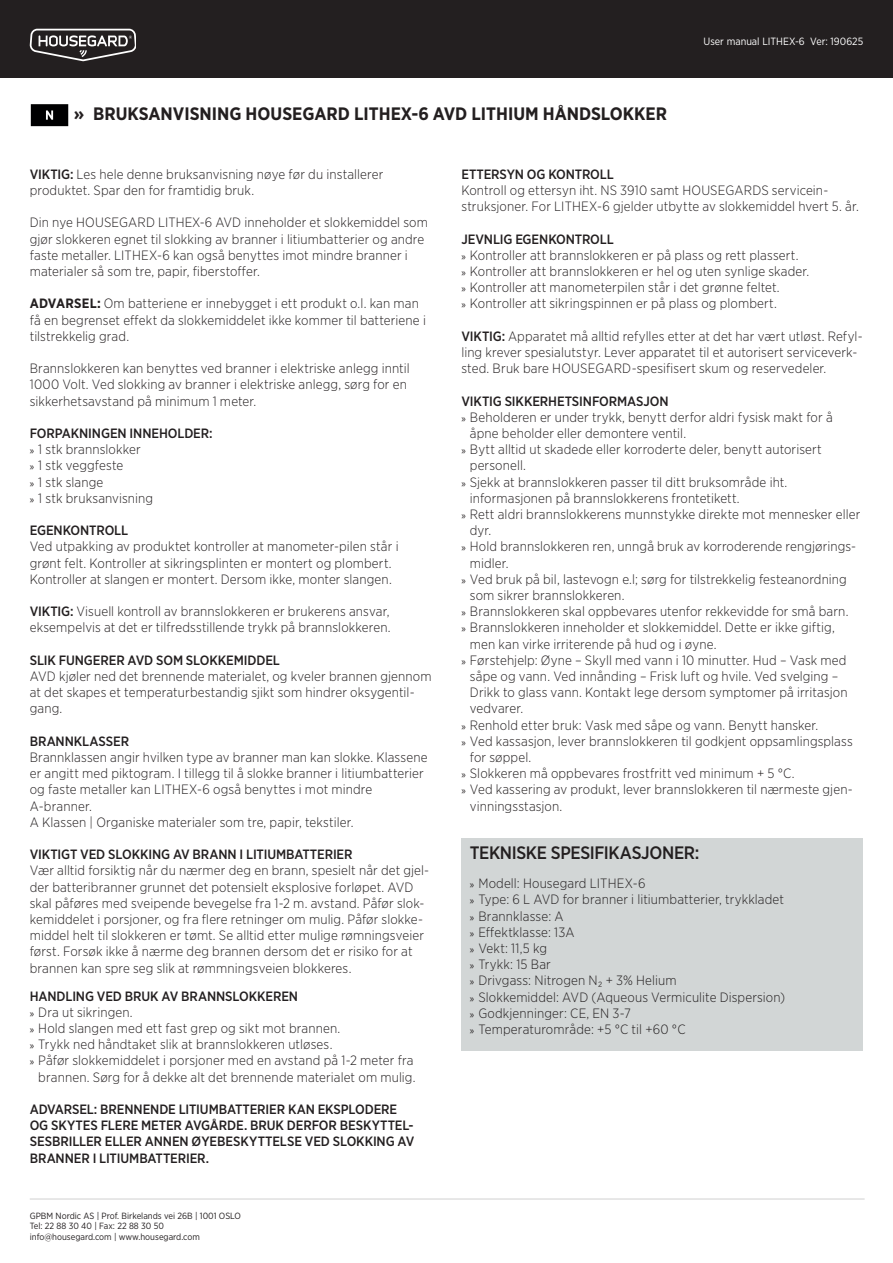
<style>
.page{position:relative;width:893px;height:1263px;background:#fff}
.page>*{position:absolute;margin:0;border:0;box-sizing:border-box;transform-origin:0 0}
.t1{font:700 18px "Gotham Narrow";color:#231f20}
.t2{font:500 18px "Gotham Narrow";letter-spacing:-.02em;color:#231f20}
.t3{font:300 13.5px/16.2px "Gotham Narrow";letter-spacing:.01em;color:#231f20}
.t4{font:500 13.5px/16.2px "Gotham Narrow";letter-spacing:-.01em;color:#231f20}
.t5{font:10.5px "Gotham Narrow";color:#fff}
.t6{font:9px/10.8px "Gotham Narrow";color:#231f20}
.s1{font-weight:500}
.s2{font-weight:700}
.s3{font-family:"Myriad Pro";font-weight:400;font-size:10.5px}
</style>
<div class="page">
<hr style="left:30px;top:1199px;width:835px;height:1px;background:#d1d1d1">
<div style="left:461px;top:838px;width:402px;height:212px;background:#d2d6d6"></div>
<svg style="left:31px;top:104px;width:37px;height:22px"></svg>
<div style="left:0;top:0;width:893px;height:77px;background:#231f20"></div>
<svg style="left:30px;top:29px;width:106px;height:32px"></svg>
<h1 class="t1" style="left:74px;top:102px;width:595px">» BRUKSANVISNING HOUSEGARD LITHEX-6 AVD LITHIUM HÅNDSLOKKER</h1>
<p class="t5" style="left:703px;top:34px;width:161px">User manual LITHEX-6 Ver: 190625</p>
<p class="t3" style="left:30px;top:166px;width:355px"><span class="s1">VIKTIG:</span> Les hele denne bruksanvisning nøye før du installerer produktet. Spar den for framtidig bruk.</p>
<p class="t3" style="left:30px;top:214px;width:400px">Din nye HOUSEGARD LITHEX-6 AVD inneholder et slokkemiddel som gjør slokkeren egnet til slokking av branner i litiumbatterier og andre faste metaller. LITHEX-6 kan også benyttes imot mindre branner i materialer så som tre, papir, fiberstoffer.</p>
<p class="t3" style="left:30px;top:295px;width:398px"><span class="s2">ADVARSEL:</span> Om batteriene er innebygget i ett produkt o.l. kan man få en begrenset effekt da slokkemiddelet ikke kommer til batteriene i tilstrekkelig grad.</p>
<p class="t3" style="left:30px;top:360px;width:381px">Brannslokkeren kan benyttes ved branner i elektriske anlegg inntil<br>1000 Volt. Ved slokking av branner i elektriske anlegg, sørg for en sikkerhetsavstand på minimum 1 meter.</p>
<p class="t3" style="left:30px;top:425px;width:184px"><span class="s1">FORPAKNINGEN INNEHOLDER: </span><span class="s3">»</span> 1 stk brannslokker<br><span class="s3">»</span> 1 stk veggfeste<br><span class="s3">»</span> 1 stk slange<br><span class="s3">»</span> 1 stk bruksanvisning</p>
<p class="t4" style="left:30px;top:522px;width:100px">EGENKONTROLL</p>
<p class="t3" style="left:30px;top:538px;width:370px">Ved utpakking av produktet kontroller at manometer-pilen står i grønt felt. Kontroller at sikringsplinten er montert og plombert.<br>Kontroller at slangen er montert. Dersom ikke, monter slangen.</p>
<p class="t3" style="left:30px;top:603px;width:362px"><span class="s1">VIKTIG:</span> Visuell kontroll av brannslokkeren er brukerens ansvar, eksempelvis at det er tilfredsstillende trykk på brannslokkeren.</p>
<p class="t4" style="left:30px;top:652px;width:252px">SLIK FUNGERER AVD SOM SLOKKEMIDDEL</p>
<p class="t3" style="left:30px;top:668px;width:403px">AVD kjøler ned det brennende materialet, og kveler brannen gjennom at det skapes et temperaturbestandig sjikt som hindrer oksygentil&shy;gang.</p>
<p class="t4" style="left:30px;top:733px;width:101px">BRANNKLASSER</p>
<p class="t3" style="left:30px;top:749px;width:399px">Brannklassen angir hvilken type av branner man kan slokke. Klassene er angitt med piktogram. I tillegg til å slokke branner i litiumbatterier og faste metaller kan LITHEX-6 også benyttes i mot mindre A-branner.<br>A Klassen | Organiske materialer som tre, papir, tekstiler.</p>
<p class="t4" style="left:30px;top:846px;width:324px">VIKTIGT VED SLOKKING AV BRANN I LITIUMBATTERIER</p>
<p class="t3" style="left:30px;top:862px;width:401px">Vær alltid forsiktig når du nærmer deg en brann, spesielt når det gjel&shy;der batteribranner grunnet det potensielt eksplosive forløpet. AVD skal påføres med sveipende bevegelse fra 1-2 m. avstand. Påfør slok&shy;kemiddelet i porsjoner, og fra flere retninger om mulig. Påfør slokke&shy;middel helt til slokkeren er tømt. Se alltid etter mulige rømningsveier først. Forsøk ikke å nærme deg brannen dersom det er risiko for at brannen kan spre seg slik at rømmningsveien blokkeres.</p>
<p class="t4" style="left:30px;top:987px;width:270px">HANDLING VED BRUK AV BRANNSLOKKEREN</p>
<p class="t3" style="left:30px;top:1003px;width:104px"><span class="s3">»</span> Dra ut sikringen.</p>
<p class="t3" style="left:30px;top:1020px;width:312px"><span class="s3">»</span> Hold slangen med ett fast grep og sikt mot brannen.</p>
<p class="t3" style="left:30px;top:1036px;width:304px"><span class="s3">»</span> Trykk ned håndtaket slik at brannslokkeren utløses.</p>
<p class="t3" style="left:30px;top:1052px;width:385px"><span class="s3">»</span> Påfør slokkemiddelet i porsjoner med en avstand på 1-2 meter fra</p>
<p class="t3" style="left:38px;top:1068px;width:379px">brannen. Sørg for å dekke alt det brennende materialet om mulig.</p>
<p class="t4" style="left:30px;top:1101px;width:386px">ADVARSEL: BRENNENDE LITIUMBATTERIER KAN EKSPLODERE OG SKYTES FLERE METER AVGÅRDE. BRUK DERFOR BESKYTTEL-SESBRILLER ELLER ANNEN ØYEBESKYTTELSE VED SLOKKING AV BRANNER I LITIUMBATTERIER.</p>
<p class="t6" style="left:30px;top:1210px;width:213px">GPBM Nordic AS | Prof. Birkelands vei 26B | 1001 OSLO<br>Tel: 22 88 30 40 | Fax: 22 88 30 50 info@housegard.com | www.housegard.com</p>
<p class="t4" style="left:461px;top:166px;width:154px">ETTERSYN OG KONTROLL</p>
<p class="t3" style="left:461px;top:182px;width:399px">Kontroll og ettersyn iht. NS 3910 samt HOUSEGARDS servicein&shy;struksjoner. For LITHEX-6 gjelder utbytte av slokkemiddel hvert 5. år.</p>
<p class="t3" style="left:461px;top:230px;width:349px"><span class="s1">JEVNLIG EGENKONTROLL<br></span><span class="s3">»</span> Kontroller att brannslokkeren er på plass og rett plassert.<br><span class="s3">»</span> Kontroller att brannslokkeren er hel og uten synlige skader. <span class="s3">»</span> Kontroller att manometerpilen står i det grønne feltet.<br><span class="s3">»</span> Kontroller att sikringspinnen er på plass og plombert.</p>
<p class="t3" style="left:461px;top:328px;width:403px"><span class="s1">VIKTIG:</span> Apparatet må alltid refylles etter at det har vært utløst. Refyl&shy;ling krever spesialutstyr. Lever apparatet til et autorisert serviceverk&shy;sted. Bruk bare HOUSEGARD-spesifisert skum og reservedeler.</p>
<p class="t4" style="left:461px;top:393px;width:209px">VIKTIG SIKKERHETSINFORMASJON</p>
<p class="t3" style="left:461px;top:409px;width:373px"><span class="s3">»</span> Beholderen er under trykk, benytt derfor aldri fysisk makt for å</p>
<p class="t3" style="left:470px;top:425px;width:218px">åpne beholder eller demontere ventil.</p>
<p class="t3" style="left:461px;top:441px;width:362px"><span class="s3">»</span> Bytt alltid ut skadede eller korroderte deler, benytt autorisert</p>
<p class="t3" style="left:470px;top:457px;width:58px">personell.</p>
<p class="t3" style="left:461px;top:473px;width:328px"><span class="s3">»</span> Sjekk at brannslokkeren passer til ditt bruksområde iht.</p>
<p class="t3" style="left:470px;top:490px;width:271px">informasjonen på brannslokkerens frontetikett.</p>
<p class="t3" style="left:461px;top:506px;width:400px"><span class="s3">»</span> Rett aldri brannslokkerens munnstykke direkte mot mennesker eller</p>
<p class="t3" style="left:470px;top:522px;width:23px">dyr.</p>
<p class="t3" style="left:461px;top:538px;width:396px"><span class="s3">»</span> Hold brannslokkeren ren, unngå bruk av korroderende rengjørings-</p>
<p class="t3" style="left:470px;top:554px;width:40px">midler.</p>
<p class="t3" style="left:461px;top:571px;width:387px"><span class="s3">»</span> Ved bruk på bil, lastevogn e.l; sørg for tilstrekkelig festeanordning</p>
<p class="t3" style="left:470px;top:587px;width:156px">som sikrer brannslokkeren.</p>
<p class="t3" style="left:461px;top:603px;width:389px"><span class="s3">»</span> Brannslokkeren skal oppbevares utenfor rekkevidde for små barn.</p>
<p class="t3" style="left:461px;top:619px;width:375px"><span class="s3">»</span> Brannslokkeren inneholder et slokkemiddel. Dette er ikke giftig,</p>
<p class="t3" style="left:470px;top:635px;width:248px">men kan virke irriterende på hud og i øyne.</p>
<p class="t3" style="left:461px;top:652px;width:387px"><span class="s3">»</span> Førstehjelp: Øyne – Skyll med vann i 10 minutter. Hud – Vask med</p>
<p class="t3" style="left:470px;top:668px;width:370px">såpe og vann. Ved innånding – Frisk luft og hvile. Ved svelging –</p>
<p class="t3" style="left:470px;top:684px;width:379px">Drikk to glass vann. Kontakt lege dersom symptomer på irritasjon</p>
<p class="t3" style="left:470px;top:700px;width:55px">vedvarer.</p>
<p class="t3" style="left:461px;top:716px;width:358px"><span class="s3">»</span> Renhold etter bruk: Vask med såpe og vann. Benytt hansker.</p>
<p class="t3" style="left:461px;top:733px;width:393px"><span class="s3">»</span> Ved kassasjon, lever brannslokkeren til godkjent oppsamlingsplass</p>
<p class="t3" style="left:470px;top:749px;width:63px">for søppel.</p>
<p class="t3" style="left:461px;top:765px;width:335px"><span class="s3">»</span> Slokkeren må oppbevares frostfritt ved minimum + 5 °C.</p>
<p class="t3" style="left:461px;top:781px;width:393px"><span class="s3">»</span> Ved kassering av produkt, lever brannslokkeren til nærmeste gjen-</p>
<p class="t3" style="left:470px;top:797px;width:94px">vinningsstasjon.</p>
<h1 class="t2" style="left:470px;top:841px;width:231px">TEKNISKE SPESIFIKASJONER:</h1>
<p class="t3" style="left:470px;top:875px;width:317px"><span class="s3">»</span> Modell: Housegard LITHEX-6<br><span class="s3">»</span> Type: 6 L AVD for branner i litiumbatterier, trykkladet <span class="s3">»</span> Brannklasse: A<br><span class="s3">»</span> Effektklasse: 13A<br><span class="s3">»</span> Vekt: 11,5 kg<br><span class="s3">»</span> Trykk: 15 Bar<br><span class="s3">»</span> Drivgass: Nitrogen N₂ + 3% Helium<br><span class="s3">»</span> Slokkemiddel: AVD (Aqueous Vermiculite Dispersion) <span class="s3">»</span> Godkjenninger: CE, EN 3-7<br><span class="s3">»</span> Temperaturområde: +5 °C til +60 °C</p>
</div>
